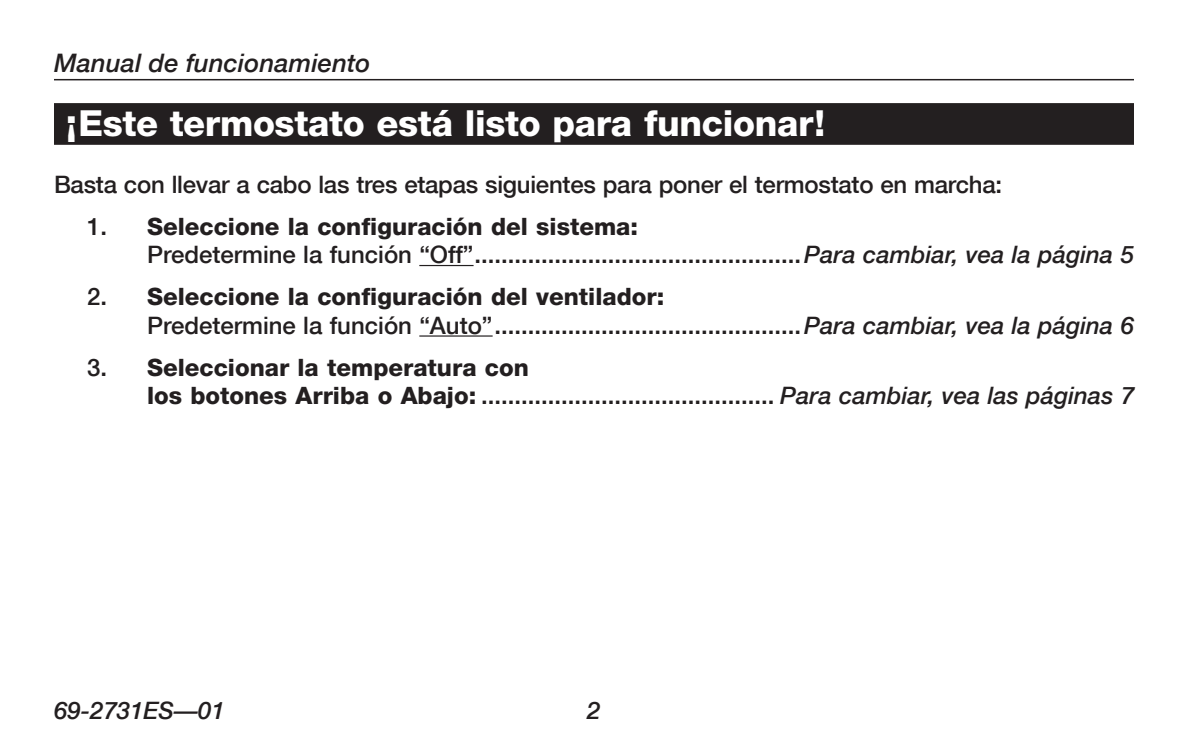
<style>
.page{position:relative;width:1188px;height:756px;background:#fff}
.page>*{position:absolute;margin:0;border:0;box-sizing:border-box;transform-origin:0 0}
.t1{font:800 36px "Helvetica Neue";letter-spacing:-.01em;color:#fff}
.t2{font:italic 500 25.5px "Helvetica Neue";letter-spacing:.005em;color:#231f20}
.t3{font:500 24px/28.5px "Helvetica Neue";letter-spacing:-.01em;color:#231f20}
.t4{font:800 24px/28.5px "Helvetica Neue";color:#231f20}
.t5{font:italic 500 24px "Helvetica Neue";color:#231f20}
.s1{font-weight:800}
.s2{font-style:italic}
.s3{font-weight:500}
.s4{font-weight:500;font-style:italic}
</style>
<div class="page">
<hr style="left:54px;top:79px;width:1080px;height:1px;background:#231f20">
<div style="left:54px;top:103px;width:1080px;height:42px;background:#231f20"></div>
<hr style="left:419px;top:265px;width:55px;height:1px;background:#231f20">
<hr style="left:419px;top:335px;width:74px;height:2px;background:#231f20">
<p class="t2" style="left:54px;top:48px;width:318px">Manual de funcionamiento</p>
<h1 class="t1" style="left:66px;top:101px;width:761px">¡Este termostato está listo para funcionar!</h1>
<p class="t3" style="left:54px;top:170px;width:950px">Basta con llevar a cabo las tres etapas siguientes para poner el termostato en marcha:</p>
<p class="t3" style="left:147px;top:212px;width:989px;text-indent:-60px">1. <span class="s1">Seleccione la configuración del sistema:<br></span>Predetermine la función “Off”.................................................<span class="s2">Para cambiar, vea la página 5</span></p>
<p class="t3" style="left:147px;top:282px;width:989px;text-indent:-60px">2. <span class="s1">Seleccione la configuración del ventilador:<br></span>Predetermine la función “Auto”..............................................<span class="s2">Para cambiar, vea la página 6</span></p>
<p class="t4" style="left:147px;top:353px;width:989px;text-indent:-60px"><span class="s3">3.</span> Seleccionar la temperatura con<br>los botones Arriba o Abajo: <span class="s3">............................................</span> <span class="s4">Para cambiar, vea las páginas 7</span></p>
<h1 class="t1" style="left:66px;top:101px;width:562px">Acerca de su nuevo term stato</h1>
<p class="t5" style="left:54px;top:696px;width:172px">69-2731ES—01</p>
<p class="t5" style="left:587px;top:696px;width:15px">2</p>
</div>
